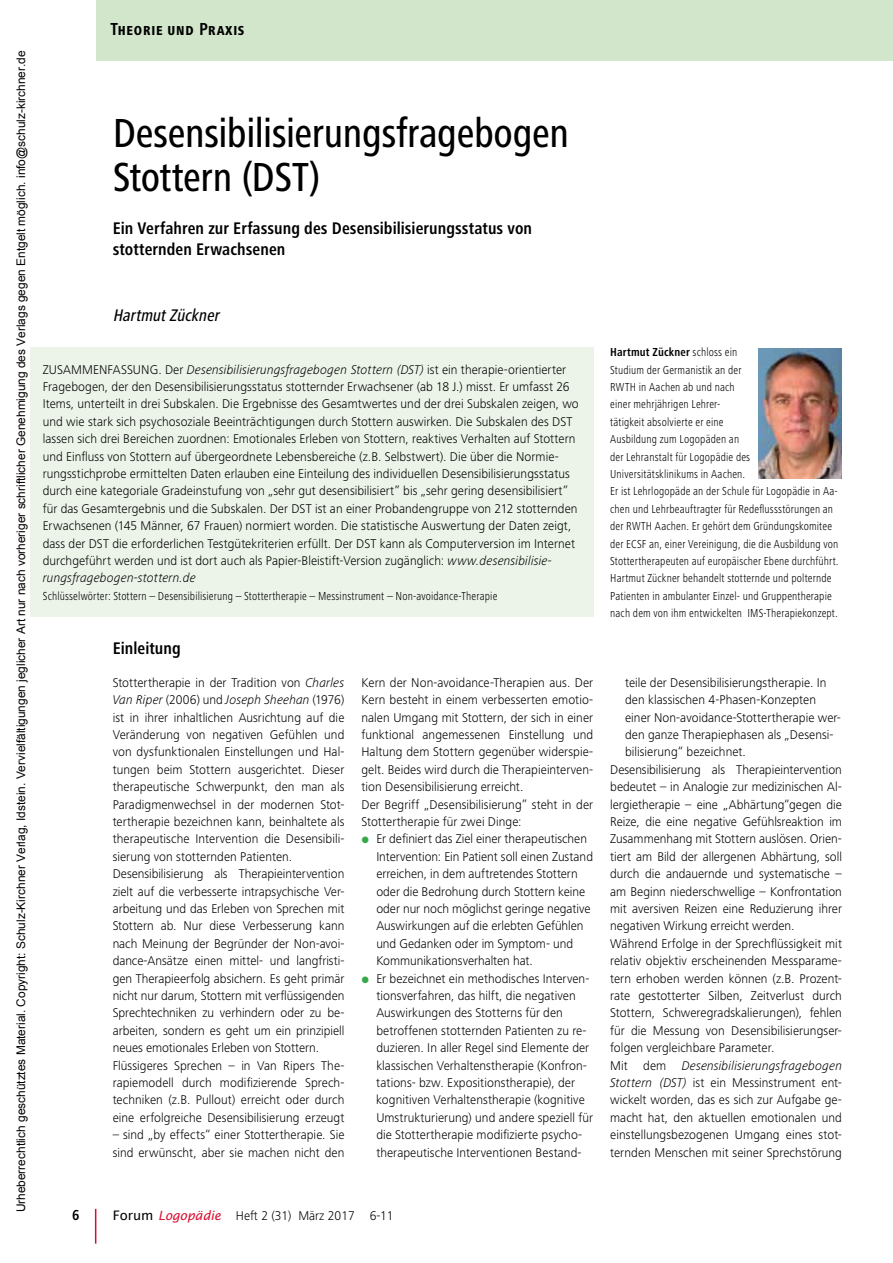
<style>
.page{position:relative;width:893px;height:1263px;background:#fff}
.page>*{position:absolute;margin:0;border:0;box-sizing:border-box;transform-origin:0 0}
.t1{font:500 condensed 42px/43.5px "Frutiger Next LT";letter-spacing:-.01em;color:#000}
.t2{font:700 condensed 17.4px/20.2px "Frutiger Next LT";letter-spacing:.005em;color:#000}
.t3{font:italic 500 condensed 17.4px "Frutiger Next LT";color:#000}
.t4{font:700 condensed 15px "Frutiger Next LT";color:#000}
.t5{font:800 condensed 13.5px "Frutiger Next LT";letter-spacing:.055em;color:#000}
.t6{font:300 13.2px/17.4px "Frutiger Next LT";letter-spacing:.005em;color:#000}
.t7{font:italic 300 13.2px "Frutiger Next LT";letter-spacing:.01em;color:#000}
.t8{font:300 condensed 12px/17.4px "Frutiger Next LT";letter-spacing:.01em;color:#000}
.t9{font:11.85px "Arial";color:#000}
.s1{font-weight:700;font-size:18px}
.s2{font-style:italic}
.s3{font-family:"Lucida Sans Unicode";font-weight:400}
.s4{font-family:"Lucida Sans";font-weight:400;font-style:italic;font-size:12.75px;color:#db0c2f}
.s5{font-weight:700}
.s6{font-style:normal}
</style>
<div class="page">
<hr style="left:95px;top:1209px;width:1px;height:34px;background:#db0c2f">
<div style="left:96px;top:0;width:797px;height:61px;background:#d1e6ca"></div>
<div style="left:30px;top:347px;width:563px;height:270px;background:#ecf4e9"></div>
<img style="left:759px;top:349px;width:82px;height:130px">
<p class="t9" style="left:13px;top:1212px;width:1163px;rotate:-90deg">Urheberrechtlich geschütztes Material. Copyright: Schulz-Kirchner Verlag, Idstein. Vervielfältigungen jeglicher Art nur nach vorheriger schriftlicher Genehmigung des Verlags gegen Entgelt möglich. info@schulz-kirchner.de</p>
<p class="t5" style="left:111px;top:23px;width:135px"><span class="s1">T</span>HEORIE UND <span class="s1">P</span>RAXIS</p>
<h1 class="t1" style="left:113px;top:111px;width:458px">Desensibilisierungsfragebogen<br>Stottern (DST)</h1>
<h2 class="t2" style="left:113px;top:218px;width:421px">Ein Verfahren zur Erfassung des Desensibilisierungsstatus von stotternden Erwachsenen</h2>
<h2 class="t3" style="left:113px;top:306px;width:111px">HartmutZückner</h2>
<p class="t6" style="left:43px;top:360px;width:538px">ZUSAMMENFASSUNG. Der <span class="s2">Desensibilisierungsfragebogen Stottern (DST)</span> ist ein therapie-orientierter Fragebogen, der den Desensibilisierungsstatus stotternder Erwachsener (ab 18 J.) misst. Er umfasst 26<br>Items, unterteilt in drei Subskalen. Die Ergebnisse des Gesamtwertes und der drei Subskalen zeigen, wo und wie stark sich psychosoziale Beeinträchtigungen durch Stottern auswirken. Die Subskalen des DST lassen sich drei Bereichen zuordnen: Emotionales Erleben von Stottern, reaktives Verhalten auf Stottern und Einfluss von Stottern auf übergeordnete Lebensbereiche (z.B. Selbstwert). Die über die Normie&shy;rungsstichprobe ermittelten Daten erlauben eine Einteilung des individuellen Desensibilisierungsstatus durch eine kategoriale Gradeinstufung von „sehr gut desensibilisiert” bis „sehr gering desensibilisiert” für das Gesamtergebnis und die Subskalen. Der DST ist an einer Probandengruppe von 212 stotternden Erwachsenen (145 Männer, 67 Frauen) normiert worden. Die statistische Auswertung der Daten zeigt, dass der DST die erforderlichen Testgütekriterien erfüllt. Der DST kann als Computerversion im Internet durchgeführt werden und ist dort auch als Papier-Bleistift-Version zugänglich: <span class="s2">www.desensibilisie&shy;rungsfragebogen-stottern.de</span></p>
<p class="t8" style="left:43px;top:587px;width:456px">Schlüsselwörter: Stottern – Desensibilisierung – Stottertherapie – Messinstrument – Non-avoidance-Therapie</p>
<h2 class="t2" style="left:113px;top:638px;width:70px">Einleitung</h2>
<p class="t6" style="left:113px;top:674px;width:233px">Stottertherapie in der Tradition von <span class="s2">Charles Van Riper</span> (2006) und <span class="s2">Joseph Sheehan</span> (1976) ist in ihrer inhaltlichen Ausrichtung auf die Veränderung von negativen Gefühlen und von dysfunktionalen Einstellungen und Hal&shy;tungen beim Stottern ausgerichtet. Dieser therapeutische Schwerpunkt, den man als Paradigmenwechsel in der modernen Stot&shy;tertherapie bezeichnen kann, beinhaltete als therapeutische Intervention die Desensibili&shy;sierung von stotternden Patienten.<br>Desensibilisierung als Therapieintervention zielt auf die verbesserte intrapsychische Ver&shy;arbeitung und das Erleben von Sprechen mit Stottern ab. Nur diese Verbesserung kann nach Meinung der Begründer der Non-avoi&shy;dance-Ansätze einen mittel- und langfristi&shy;gen Therapieerfolg absichern. Es geht primär nicht nur darum, Stottern mit verflüssigenden Sprechtechniken zu verhindern oder zu be&shy;arbeiten, sondern es geht um ein prinzipiell neues emotionales Erleben von Stottern.<br>Flüssigeres Sprechen – in Van Ripers The&shy;rapiemodell durch modifizierende Sprech&shy;techniken (z.B. Pullout) erreicht oder durch eine erfolgreiche Desensibilisierung erzeugt</p>
<p class="t6" style="left:113px;top:1126px;width:233px">– sind „by effects“ einer Stottertherapie. Sie sind erwünscht, aber sie machen nicht den</p>
<p class="t6" style="left:361px;top:674px;width:233px">Kern der Non-avoidance-Therapien aus. Der Kern besteht in einem verbesserten emotio&shy;nalen Umgang mit Stottern, der sich in einer funktional angemessenen Einstellung und Haltung dem Stottern gegenüber widerspie&shy;gelt. Beides wird durch die Therapieinterven&shy;tion Desensibilisierung erreicht.<br>Der Begriff „Desensibilisierung” steht in der Stottertherapie für zwei Dinge:</p>
<p class="t6" style="left:376px;top:830px;width:218px">Er definiert das Ziel einer therapeutischen Intervention: Ein Patient soll einen Zustand erreichen, in dem auftretendes Stottern oder die Bedrohung durch Stottern keine oder nur noch möglichst geringe negative Auswirkungen auf die erlebten Gefühlen und Gedanken oder im Symptom- und Kommunikationsverhalten hat.<br>Er bezeichnet ein methodisches Interven&shy;tionsverfahren, das hilft, die negativen Auswirkungen des Stotterns für den betroffenen stotternden Patienten zu re&shy;duzieren. In aller Regel sind Elemente der klassischen Verhaltenstherapie (Konfron&shy;tations- bzw. Expositionstherapie), der kognitiven Verhaltenstherapie (kognitive Umstrukturierung) und andere speziell für die Stottertherapie modifizierte psycho&shy;therapeutische Interventionen Bestand-</p>
<p class="t4" style="left:72px;top:1206px;width:9px">6</p>
<p class="t6" style="left:113px;top:1207px;width:282px"><span class="s3">Forum</span> <span class="s4">Logopädie</span> Heft 2 (31) März 2017 6-11</p>
<p class="t8" style="left:610px;top:343px;width:230px"><span class="s5">Hartmut Zückner</span> schloss ein<br>Studium der Germanistik an der<br>RWTH in Aachen ab und nach<br>einer mehrjährigen Lehrer-<br>tätigkeit absolvierte er eine<br>Ausbildung zum Logopäden an<br>der Lehranstalt für Logopädie des Universitätsklinikums in Aachen.<br>Er ist Lehrlogopäde an der Schule für Logopädie in Aa&shy;chen und Lehrbeauftragter für Redeflussstörungen an der RWTH Aachen. Er gehört dem Gründungskomitee der ECSF an, einer Vereinigung, die die Ausbildung von Stottertherapeuten auf europäischer Ebene durchführt.<br>Hartmut Zückner behandelt stotternde und polternde Patienten in ambulanter Einzel- und Gruppentherapie nach dem von ihm entwickelten IMS-Therapiekonzept.</p>
<p class="t6" style="left:625px;top:674px;width:203px">teile der Desensibilisierungstherapie. In</p>
<p class="t6" style="left:625px;top:691px;width:192px">den klassischen 4-Phasen-Konzepten</p>
<p class="t6" style="left:625px;top:708px;width:217px">einer Non-avoidance-Stottertherapie wer-</p>
<p class="t6" style="left:625px;top:726px;width:210px">den ganze Therapiephasen als „Desensi-</p>
<p class="t6" style="left:625px;top:743px;width:122px">bilisierung“ bezeichnet.</p>
<p class="t6" style="left:610px;top:761px;width:233px">Desensibilisierung als Therapieintervention</p>
<p class="t6" style="left:610px;top:778px;width:233px">bedeutet – in Analogie zur medizinischen Al-</p>
<p class="t6" style="left:610px;top:795px;width:233px">lergietherapie – eine „Abhärtung“gegen die</p>
<p class="t6" style="left:610px;top:813px;width:233px">Reize, die eine negative Gefühlsreaktion im</p>
<p class="t6" style="left:610px;top:830px;width:233px">Zusammenhang mit Stottern auslösen. Orien-</p>
<p class="t6" style="left:610px;top:848px;width:233px">tiert am Bild der allergenen Abhärtung, soll</p>
<p class="t6" style="left:610px;top:865px;width:233px">durch die andauernde und systematische –</p>
<p class="t6" style="left:610px;top:882px;width:233px">am Beginn niederschwellige – Konfrontation</p>
<p class="t6" style="left:610px;top:900px;width:233px">mit aversiven Reizen eine Reduzierung ihrer</p>
<p class="t6" style="left:610px;top:917px;width:186px">negativen Wirkung erreicht werden.</p>
<p class="t6" style="left:610px;top:935px;width:233px">Während Erfolge in der Sprechflüssigkeit mit</p>
<p class="t6" style="left:610px;top:952px;width:233px">relativ objektiv erscheinenden Messparame-</p>
<p class="t6" style="left:610px;top:969px;width:232px">tern erhoben werden können (z.B. Prozent-</p>
<p class="t6" style="left:610px;top:987px;width:233px">rate gestotterter Silben, Zeitverlust durch</p>
<p class="t6" style="left:610px;top:1004px;width:233px">Stottern, Schweregradskalierungen), fehlen</p>
<p class="t6" style="left:610px;top:1022px;width:233px">für die Messung von Desensibilisierungser-</p>
<p class="t6" style="left:610px;top:1039px;width:166px">folgen vergleichbare Parameter.</p>
<p class="t7" style="left:610px;top:1058px;width:233px"><span class="s6">Mit dem</span> Desensibilisierungsfragebogen</p>
<p class="t6" style="left:610px;top:1074px;width:233px"><span class="s2">Stottern (DST)</span> ist ein Messinstrument ent-</p>
<p class="t6" style="left:610px;top:1091px;width:233px">wickelt worden, das es sich zur Aufgabe ge-</p>
<p class="t6" style="left:610px;top:1109px;width:233px">macht hat, den aktuellen emotionalen und</p>
<p class="t6" style="left:610px;top:1126px;width:233px">einstellungsbezogenen Umgang eines stot-</p>
<p class="t6" style="left:610px;top:1143px;width:233px">ternden Menschen mit seiner Sprechstörung</p>
</div>
